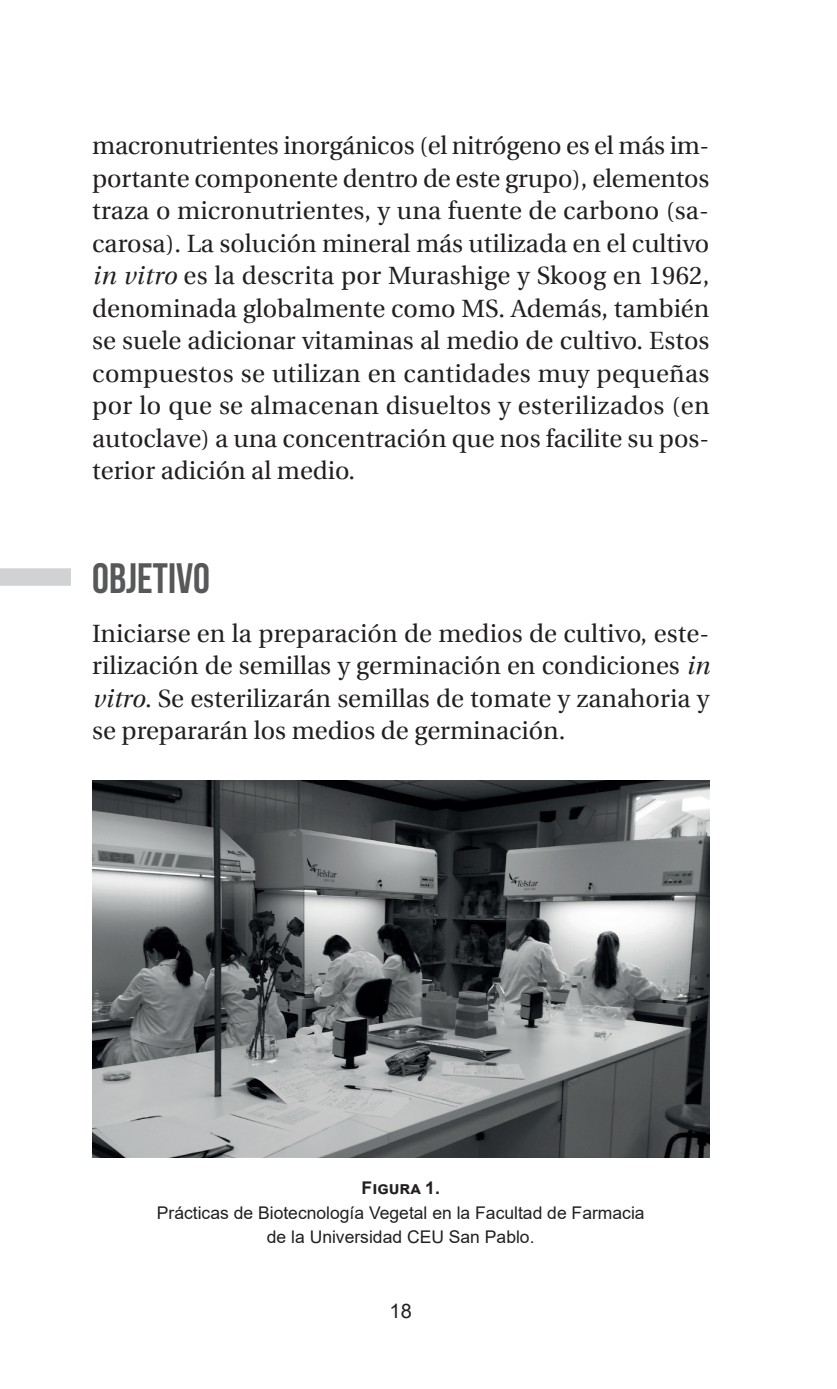
<style>
.page{position:relative;width:837px;height:1389px;background:#fff}
.page>*{position:absolute;margin:0;border:0;box-sizing:border-box;transform-origin:0 0}
.t1{font:700 42.5px "Bebas Neue";color:#57585a}
.t2{font:25px/32.5px "Utopia";color:#231f20;text-align:justify}
.t3{font:20px "Arial";color:#231f20}
.t4{font:17.5px/24.5px "Arial";color:#231f20;text-align:center}
.t5{font:700 17.5px "Arial";color:#231f20}
.s1{font-style:italic}
</style>
<div class="page">
<div style="left:0;top:568px;width:71px;height:18px;background:#d1d2d4"></div>
<img style="left:92px;top:780px;width:617px;height:377px">
<p class="t2" style="left:92px;top:130px;width:618px">macronutrientes inorgánicos (el nitrógeno es el más im&shy;portante componente dentro de este grupo), elementos traza o micronutrientes, y una fuente de carbono (sa&shy;carosa). La solución mineral más utilizada en el cultivo <span class="s1">in vitro</span> es la descrita por Murashige y Skoog en 1962, denominada globalmente como MS. Además, también se suele adicionar vitaminas al medio de cultivo. Estos compuestos se utilizan en cantidades muy pequeñas por lo que se almacenan disueltos y esterilizados (en autoclave) a una concentración que nos facilite su pos&shy;terior adición al medio.</p>
<h1 class="t1" style="left:92px;top:555px;width:119px">OBJETIVO</h1>
<p class="t2" style="left:92px;top:617px;width:618px">Iniciarse en la preparación de medios de cultivo, este&shy;rilización de semillas y germinación en condiciones <span class="s1">in vitro</span>. Se esterilizarán semillas de tomate y zanahoria y se prepararán los medios de germinación.</p>
<p class="t5" style="left:361px;top:1176px;width:80px">Figura 1.</p>
<p class="t4" style="left:157px;top:1200px;width:489px">Prácticas de Biotecnología Vegetal en la Facultad de Farmacia de la Universidad CEU San Pablo.</p>
<p class="t3" style="left:389px;top:1297px;width:24px">18</p>
</div>
